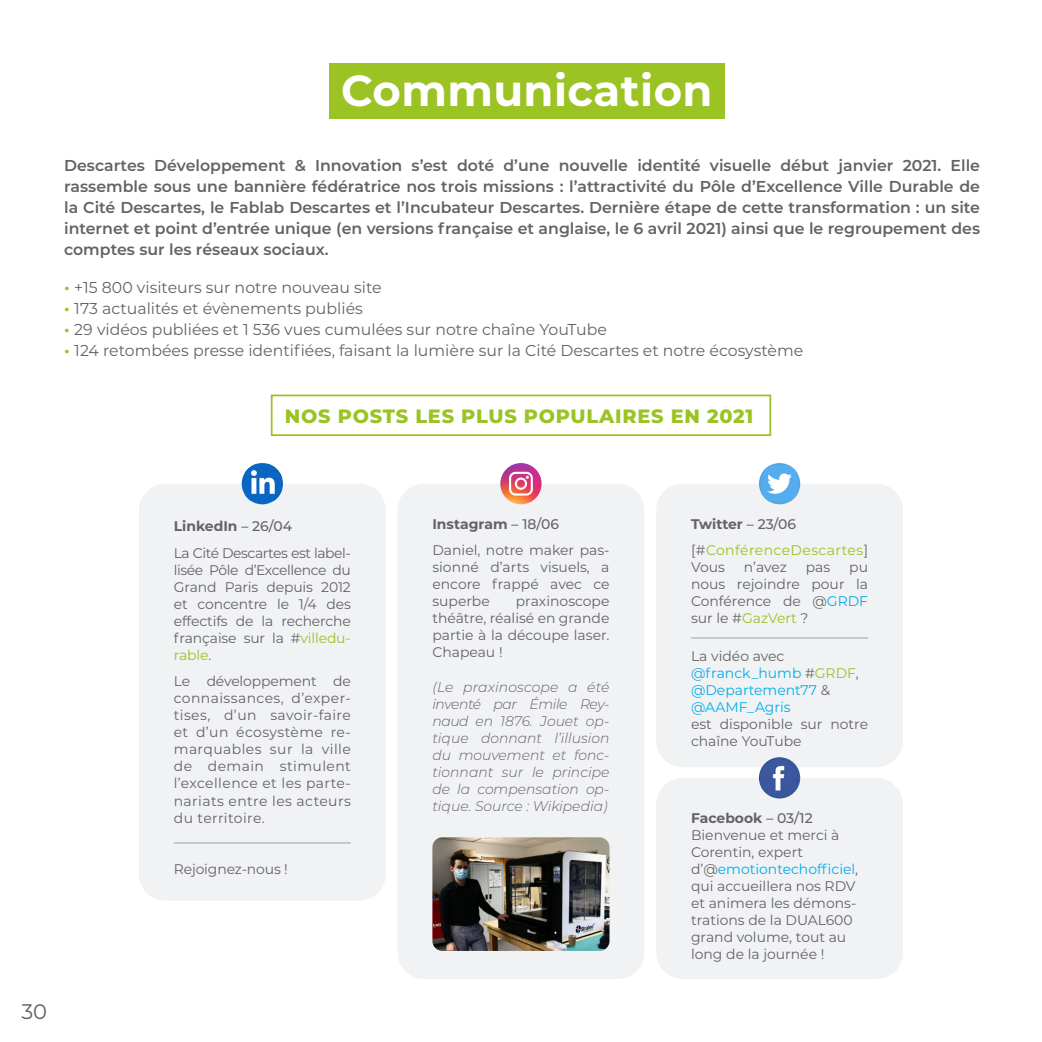
<style>
.page{position:relative;width:1042px;height:1042px;background:#fff}
.page>*{position:absolute;margin:0;border:0;box-sizing:border-box;transform-origin:0 0}
.t1{font:700 43.4px "Montserrat";letter-spacing:.01em;color:#fff}
.t2{font:21px "Montserrat";color:#5b5f60}
.t3{font:800 19.25px "Montserrat";letter-spacing:.04em;color:#9ac323}
.t4{font:600 15.75px/21px "Montserrat";color:#636366;text-align:justify}
.t5{font:15.75px "Montserrat";color:#636366}
.t6{font:14px/17px "Montserrat";color:#636366;text-align:justify}
.t7{font:italic 300 14px/17px "Montserrat";color:#636366;text-align:justify}
.t8{font:700 14px "Montserrat";color:#636366}
.t9{font:14px "Montserrat";color:#00aeef}
.t10{font:14px/17px "Montserrat";letter-spacing:.03em;color:#9ac323}
.s1{color:#9ac323}
.s2{font-weight:500}
.s3{color:#636366}
.s4{color:#00aeef}
</style>
<div class="page">
<div style="left:329px;top:63px;width:396px;height:56px;background:#9ac323"></div>
<div style="left:271px;top:394px;width:500px;height:42px;border:2px solid #9ac323"></div>
<div style="left:656px;top:484px;width:247px;height:283px;background:#f1f2f3;border-radius:26px"></div>
<div style="left:139px;top:484px;width:247px;height:416px;background:#f1f2f3;border-radius:26px"></div>
<div style="left:397px;top:484px;width:247px;height:495px;background:#f1f2f3;border-radius:26px"></div>
<div style="left:656px;top:778px;width:247px;height:201px;background:#f1f2f3;border-radius:26px"></div>
<div style="left:759px;top:463px;width:41px;height:41px;background:#52a7dc;border-radius:50%"></div>
<img style="left:761px;top:465px;width:37px;height:37px">
<hr style="left:691px;top:637px;width:177px;height:2px;background:#bcbdc0">
<hr style="left:174px;top:842px;width:177px;height:2px;background:#bcbdc0">
<div style="left:242px;top:463px;width:41px;height:41px;background:#0a66c2;border-radius:50%"></div>
<img style="left:245px;top:464px;width:37px;height:37px">
<img style="left:759px;top:757px;width:41px;height:41px;border-radius:21px">
<img style="left:500px;top:463px;width:41px;height:41px;border-radius:21px">
<svg style="left:509px;top:472px;width:24px;height:23px"></svg>
<img style="left:432px;top:837px;width:177px;height:114px">
<p class="t1" style="left:341px;top:60px;width:373px">Communication</p>
<p class="t4" style="left:64px;top:154px;width:917px">Descartes Développement &amp; Innovation s’est doté d’une nouvelle identité visuelle début janvier 2021. Elle rassemble sous une bannière fédératrice nos trois missions : l’attractivité du Pôle d’Excellence Ville Durable de la Cité Descartes, le Fablab Descartes et l’Incubateur Descartes. Dernière étape de cette transformation : un site internet et point d’entrée unique (en versions française et anglaise, le 6 avril 2021) ainsi que le regroupement des comptes sur les réseaux sociaux.</p>
<p class="t5" style="left:64px;top:277px;width:319px"><span class="s1">•</span> +15 800 visiteurs sur notre nouveau site</p>
<p class="t5" style="left:64px;top:298px;width:300px"><span class="s1">•</span> 173 actualités et évènements publiés</p>
<p class="t5" style="left:64px;top:319px;width:544px"><span class="s1">•</span> 29 vidéos publiées et 1 536 vues cumulées sur notre chaîne YouTube</p>
<p class="t5" style="left:64px;top:340px;width:741px"><span class="s1">•</span> 124 retombées presse identifiées, faisant la lumière sur la Cité Descartes et notre écosystème</p>
<p class="t3" style="left:285px;top:402px;width:470px">NOS POSTS LES PLUS POPULAIRES EN 2021</p>
<h2 class="t2" style="left:21px;top:997px;width:27px">30</h2>
<p class="t8" style="left:174px;top:516px;width:120px">LinkedIn <span class="s2">– 26/04</span></p>
<p class="t6" style="left:174px;top:544px;width:179px">La Cité Descartes est label&shy;lisée Pôle d’Excellence du Grand Paris depuis 2012 et concentre le 1/4 des effectifs de la recherche française sur la #<span class="s1">villedu&shy;rable</span>.</p>
<p class="t6" style="left:174px;top:672px;width:179px">Le développement de connaissances, d’exper&shy;tises, d’un savoir-faire et d’un écosystème re&shy;marquables sur la ville de demain stimulent l’excellence et les parte&shy;nariats entre les acteurs du territoire.</p>
<p class="t6" style="left:174px;top:860px;width:116px">Rejoignez-nous !</p>
<p class="t8" style="left:432px;top:514px;width:128px">Instagram <span class="s2">– 18/06</span></p>
<p class="t6" style="left:432px;top:541px;width:179px">Daniel, notre maker pas&shy;sionné d’arts visuels, a encore frappé avec ce superbe</p>
<p class="t6" style="left:432px;top:592px;width:179px;text-indent:83px">praxinoscope théâtre, réalisé en grande partie à la découpe laser.<br>Chapeau !</p>
<p class="t7" style="left:432px;top:677px;width:179px">(Le praxinoscope a été inventé par Émile Rey&shy;naud en 1876. Jouet op&shy;tique donnant l’illusion du mouvement et fonc&shy;tionnant sur le principe de la compensation op&shy;tique. Source : Wikipedia)</p>
<p class="t8" style="left:691px;top:514px;width:107px">Twitter <span class="s2">– 23/06</span></p>
<p class="t10" style="left:691px;top:541px;width:179px"><span class="s3">[#</span>ConférenceDescartes<span class="s3">]<br>Vous</span></p>
<p class="t6" style="left:744px;top:558px;width:45px">n’avez</p>
<p class="t6" style="left:806px;top:558px;width:26px">pas</p>
<p class="t6" style="left:691px;top:558px;width:179px;text-indent:158px">pu nous rejoindre pour la Conférence de @<span class="s4">GRDF </span>sur le #<span class="s1">GazVert</span> ?</p>
<p class="t6" style="left:691px;top:646px;width:95px">La vidéo avec</p>
<p class="t9" style="left:691px;top:663px;width:169px">@franck_humb <span class="s3">#</span><span class="s1">GRDF</span><span class="s3">,</span></p>
<p class="t9" style="left:691px;top:680px;width:140px">@Departement77 <span class="s3">&amp;</span></p>
<p class="t9" style="left:691px;top:697px;width:101px">@AAMF_Agris</p>
<p class="t6" style="left:691px;top:715px;width:179px">est disponible sur notre chaîne YouTube</p>
<p class="t8" style="left:691px;top:808px;width:123px">Facebook <span class="s2">– 03/12</span></p>
<p class="t6" style="left:691px;top:826px;width:150px">Bienvenue et merci à<br>Corentin, expert</p>
<p class="t6" style="left:691px;top:860px;width:169px;text-align:left">d’@<span class="s4">emotiontechofficiel</span>, qui accueillera nos RDV et animera les démons&shy;trations de la DUAL600 grand volume, tout au long de la journée !</p>
</div>
